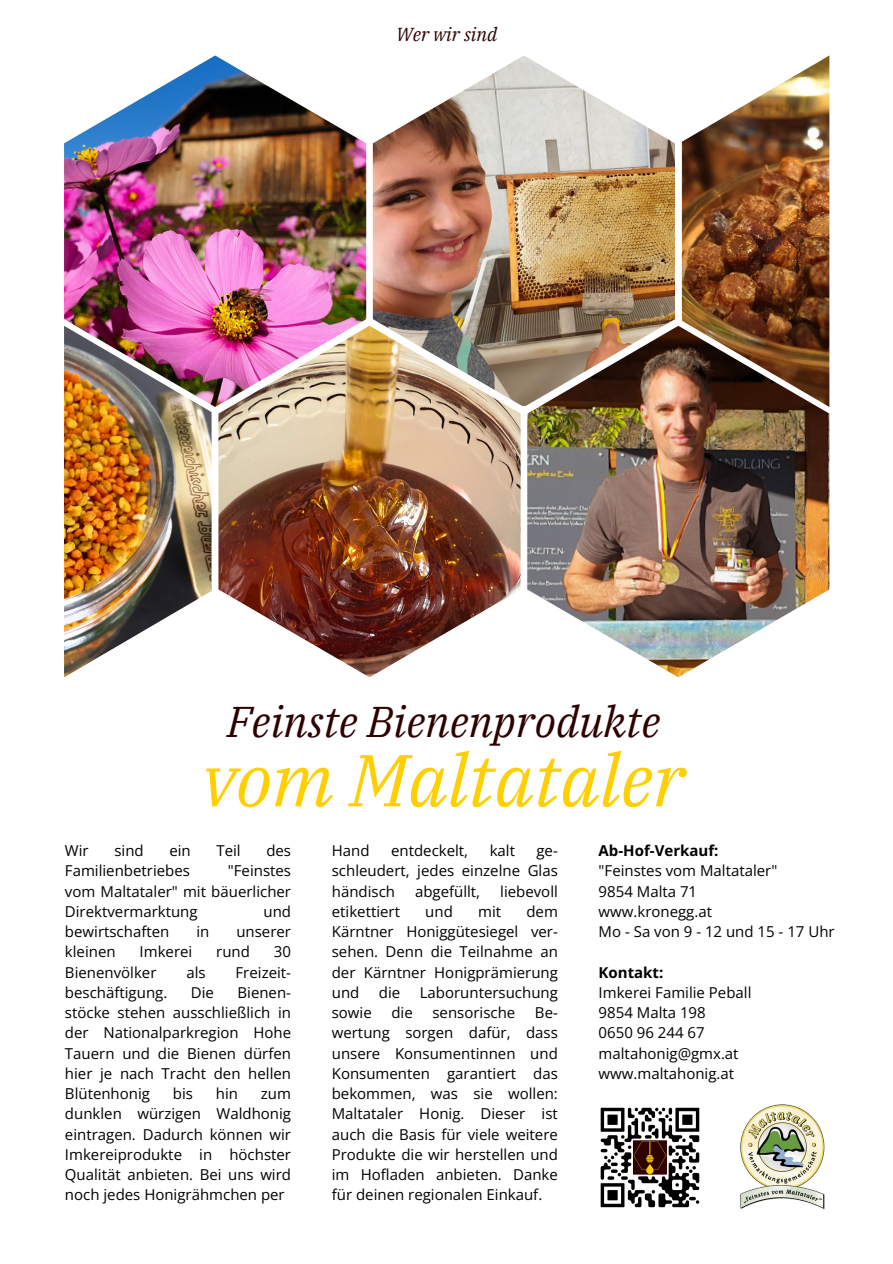
<style>
.page{position:relative;width:893px;height:1264px;background:#fff}
.page>*{position:absolute;margin:0;border:0;box-sizing:border-box;transform-origin:0 0}
.t1{font:italic 73.2px "IBM Plex Serif";color:#ffcf00}
.t2{font:italic 42.9px "IBM Plex Serif";color:#2e0000}
.t3{font:italic 18.75px "IBM Plex Serif";color:#2e0000}
.t4{font:15px/20.2px "Open Sans";color:#000;text-align:justify}
.t5{font:700 15px "Open Sans";color:#000}
</style>
<div class="page">
<img style="left:64px;top:55px;width:302px;height:352px">
<img style="left:373px;top:55px;width:302px;height:351px">
<img style="left:218px;top:326px;width:302px;height:351px">
<img style="left:527px;top:326px;width:302px;height:351px">
<img style="left:600px;top:1107px;width:100px;height:101px">
<img style="left:740px;top:1104px;width:85px;height:104px">
<img style="left:64px;top:326px;width:147px;height:350px">
<img style="left:681px;top:56px;width:148px;height:350px">
<p class="t3" style="left:396px;top:21px;width:103px">Wer wir sind</p>
<h1 class="t2" style="left:227px;top:693px;width:434px">Feinste Bienenprodukte</h1>
<p class="t1" style="left:203px;top:731px;width:484px">vom Maltataler</p>
<p class="t4" style="left:65px;top:840px;width:25px">Wir</p>
<p class="t4" style="left:114px;top:840px;width:31px">sind</p>
<p class="t4" style="left:169px;top:840px;width:23px">ein</p>
<p class="t4" style="left:216px;top:840px;width:26px">Teil</p>
<p class="t4" style="left:266px;top:840px;width:26px">des</p>
<p class="t4" style="left:65px;top:860px;width:126px">Familienbetriebes</p>
<p class="t4" style="left:65px;top:860px;width:227px;text-indent:163px">"Feinstes vom Maltataler" mit bäuerlicher Direktvermarktung</p>
<p class="t4" style="left:263px;top:900px;width:29px">und</p>
<p class="t4" style="left:65px;top:921px;width:106px">bewirtschaften</p>
<p class="t4" style="left:196px;top:921px;width:14px">in</p>
<p class="t4" style="left:236px;top:921px;width:56px">unserer</p>
<p class="t4" style="left:65px;top:941px;width:52px">kleinen</p>
<p class="t4" style="left:140px;top:941px;width:54px">Imkerei</p>
<p class="t4" style="left:216px;top:941px;width:35px">rund</p>
<p class="t4" style="left:274px;top:941px;width:19px">30</p>
<p class="t4" style="left:65px;top:961px;width:93px">Bienenvölker</p>
<p class="t4" style="left:186px;top:961px;width:21px">als</p>
<p class="t4" style="left:235px;top:961px;width:57px">Freizeit-</p>
<p class="t4" style="left:65px;top:981px;width:104px">beschäftigung.</p>
<p class="t4" style="left:191px;top:981px;width:25px">Die</p>
<p class="t4" style="left:65px;top:981px;width:227px;text-indent:172px">Bienen&shy;stöcke stehen ausschließlich in der Nationalparkregion Hohe Tauern und die Bienen dürfen hier je nach Tracht den hellen Blütenhonig</p>
<p class="t4" style="left:173px;top:1083px;width:22px">bis</p>
<p class="t4" style="left:216px;top:1083px;width:24px">hin</p>
<p class="t4" style="left:65px;top:1083px;width:227px;text-indent:196px">zum dunklen würzigen Waldhonig eintragen. Dadurch können wir Imkereiprodukte in höchster Qualität anbieten. Bei uns wird noch jedes Honigrähmchen per</p>
<p class="t4" style="left:332px;top:840px;width:39px">Hand</p>
<p class="t4" style="left:391px;top:840px;width:79px">entdeckelt,</p>
<p class="t4" style="left:489px;top:840px;width:27px">kalt</p>
<p class="t4" style="left:332px;top:840px;width:227px;text-indent:205px">ge&shy;schleudert, jedes einzelne Glas händisch</p>
<p class="t4" style="left:415px;top:880px;width:67px">abgefüllt,</p>
<p class="t4" style="left:500px;top:880px;width:59px">liebevoll</p>
<p class="t4" style="left:332px;top:900px;width:227px;text-indent:194px">dem Kärntner Honiggütesiegel ver&shy;sehen. Denn die Teilnahme an der Kärntner Honigprämierung und</p>
<p class="t4" style="left:332px;top:900px;width:70px">etikettiert</p>
<p class="t4" style="left:425px;top:900px;width:29px">und</p>
<p class="t4" style="left:478px;top:900px;width:25px">mit</p>
<p class="t4" style="left:379px;top:981px;width:23px">die</p>
<p class="t4" style="left:420px;top:981px;width:140px">Laboruntersuchung</p>
<p class="t4" style="left:332px;top:1002px;width:41px">sowie</p>
<p class="t4" style="left:391px;top:1002px;width:23px">die</p>
<p class="t4" style="left:432px;top:1002px;width:84px">sensorische</p>
<p class="t4" style="left:332px;top:1002px;width:227px;text-indent:203px">Be&shy;wertung sorgen dafür, dass unsere Konsumentinnen und Konsumenten garantiert das bekommen, was sie wollen:<br>Maltataler Honig. Dieser ist auch die Basis für viele weitere Produkte die wir herstellen und im Hofladen anbieten. Danke für deinen regionalen Einkauf.</p>
<p class="t5" style="left:598px;top:840px;width:121px">Ab-Hof-Verkauf:</p>
<p class="t4" style="left:598px;top:860px;width:180px">"Feinstes vom Maltataler"</p>
<p class="t4" style="left:598px;top:880px;width:100px">9854 Malta 71</p>
<p class="t4" style="left:598px;top:900px;width:115px">www.kronegg.at</p>
<p class="t4" style="left:598px;top:921px;width:237px">Mo - Sa von 9 - 12 und 15 - 17 Uhr</p>
<p class="t5" style="left:598px;top:961px;width:66px">Kontakt:</p>
<p class="t4" style="left:598px;top:981px;width:154px">Imkerei Familie Peball</p>
<p class="t4" style="left:598px;top:1002px;width:109px">9854 Malta 198</p>
<p class="t4" style="left:598px;top:1022px;width:107px">0650 96 244 67</p>
<p class="t4" style="left:598px;top:1042px;width:141px">maltahonig@gmx.at</p>
<p class="t4" style="left:598px;top:1062px;width:137px">www.maltahonig.at</p>
</div>
